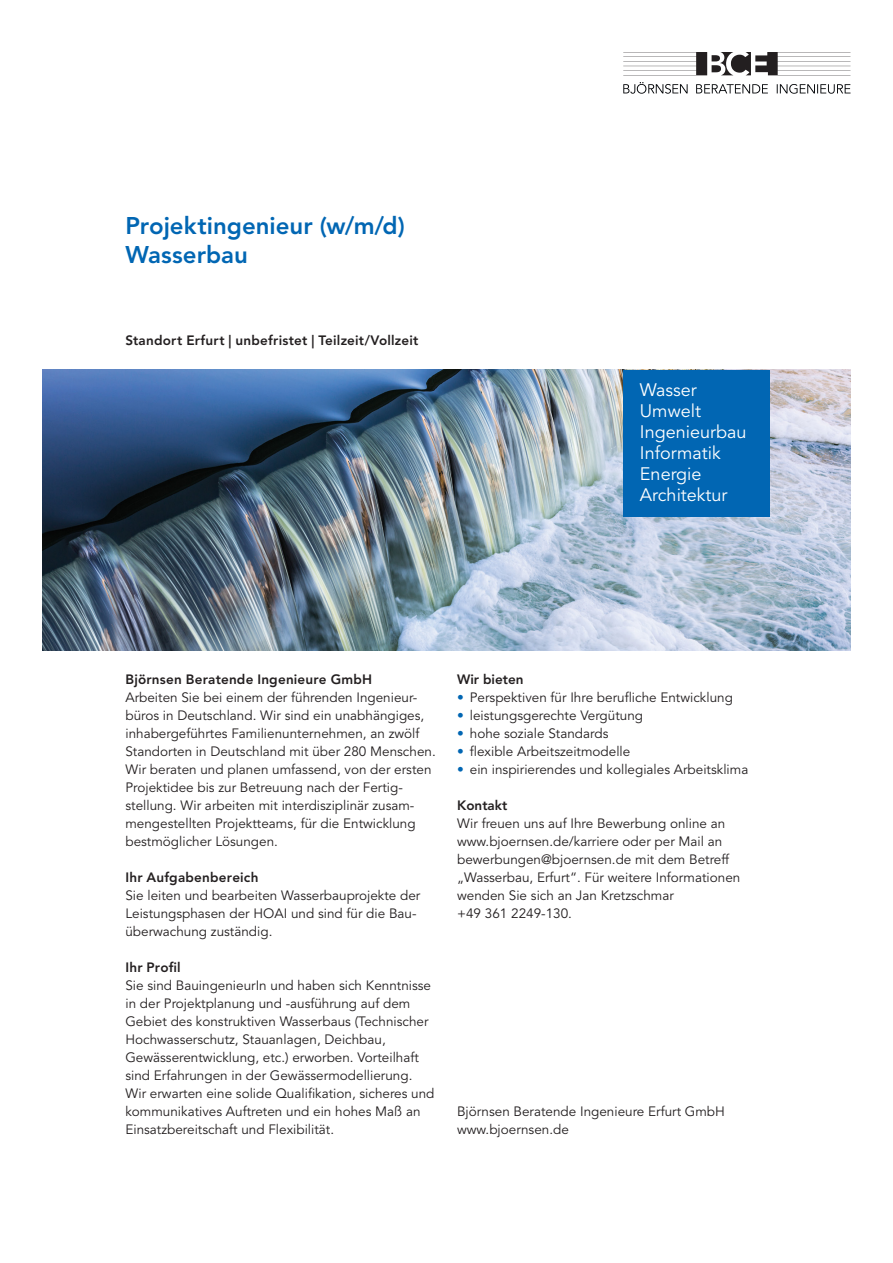
<style>
.page{position:relative;width:893px;height:1263px;background:#fff}
.page>*{position:absolute;margin:0;border:0;box-sizing:border-box;transform-origin:0 0}
.t1{font:800 24px/28.8px "Avenir LT Pro";color:#0166b3}
.t2{font:18px/21px "Avenir LT Pro";color:#fff}
.t3{font:13.5px/18px "Avenir LT Pro";color:#231f20}
.t4{font:800 13.5px "Avenir LT Pro";letter-spacing:.015em;color:#231f20}
.s1{color:#0166b3}
</style>
<div class="page">
<img style="left:43px;top:370px;width:807px;height:281px">
<div style="left:623px;top:370px;width:147px;height:147px;background:#0166b3"></div>
<svg style="left:623px;top:82px;width:65px;height:11px"></svg>
<svg style="left:777px;top:84px;width:73px;height:9px"></svg>
<svg style="left:696px;top:84px;width:72px;height:9px"></svg>
<svg style="left:623px;top:52px;width:227px;height:23px"></svg>
<h1 class="t1" style="left:125px;top:212px;width:281px">Projektingenieur (w/m/d)<br>Wasserbau</h1>
<p class="t4" style="left:125px;top:332px;width:294px">Standort Erfurt | unbefristet | Teilzeit/Vollzeit</p>
<h2 class="t2" style="left:640px;top:380px;width:108px">Wasser<br>Umwelt<br>Ingenieurbau<br>Informatik<br>Energie<br>Architektur</h2>
<p class="t4" style="left:125px;top:671px;width:248px">Björnsen Beratende Ingenieure GmbH</p>
<p class="t3" style="left:125px;top:689px;width:312px">Arbeiten Sie bei einem der führenden Ingenieur&shy;büros in Deutschland. Wir sind ein unabhängiges, inhabergeführtes Familienunternehmen, an zwölf Standorten in Deutschland mit über 280 Menschen.<br>Wir beraten und planen umfassend, von der ersten Projektidee bis zur Betreuung nach der Fertig&shy;stellung. Wir arbeiten mit interdisziplinär zusam&shy;mengestellten Projektteams, für die Entwicklung bestmöglicher Lösungen.</p>
<p class="t4" style="left:125px;top:869px;width:135px">Ihr Aufgabenbereich</p>
<p class="t3" style="left:125px;top:887px;width:296px">Sie leiten und bearbeiten Wasserbauprojekte der<br>Leistungsphasen der HOAI und sind für die Bau&shy;überwachung zuständig.</p>
<p class="t4" style="left:125px;top:959px;width:57px">Ihr Profil</p>
<p class="t3" style="left:125px;top:977px;width:311px">Sie sind BauingenieurIn und haben sich Kenntnisse in der Projektplanung und -ausführung auf dem Gebiet des konstruktiven Wasserbaus (Technischer Hochwasserschutz, Stauanlagen, Deichbau, Gewässerentwicklung, etc.) erworben. Vorteilhaft sind Erfahrungen in der Gewässermodellierung.<br>Wir erwarten eine solide Qualifikation, sicheres und kommunikatives Auftreten und ein hohes Maß an Einsatzbereitschaft und Flexibilität.</p>
<p class="t4" style="left:457px;top:671px;width:68px">Wir bieten</p>
<p class="t3" style="left:457px;top:689px;width:277px"><span class="s1">•</span> Perspektiven für Ihre berufliche Entwicklung</p>
<p class="t3" style="left:457px;top:707px;width:187px"><span class="s1">•</span> leistungsgerechte Vergütung</p>
<p class="t3" style="left:457px;top:725px;width:153px"><span class="s1">•</span> hohe soziale Standards</p>
<p class="t3" style="left:457px;top:743px;width:175px"><span class="s1">•</span> flexible Arbeitszeitmodelle</p>
<p class="t3" style="left:457px;top:760px;width:293px"><span class="s1">•</span> ein inspirierendes und kollegiales Arbeitsklima</p>
<p class="t4" style="left:457px;top:797px;width:52px">Kontakt</p>
<p class="t3" style="left:457px;top:814px;width:285px">Wir freuen uns auf Ihre Bewerbung online an www.bjoernsen.de/karriere oder per Mail an bewerbungen@bjoernsen.de mit dem Betreff „Wasserbau, Erfurt“. Für weitere Informationen wenden Sie sich an Jan Kretzschmar<br>+49 361 2249-130.</p>
<p class="t3" style="left:457px;top:1102px;width:269px">Björnsen Beratende Ingenieure Erfurt GmbH www.bjoernsen.de</p>
</div>
